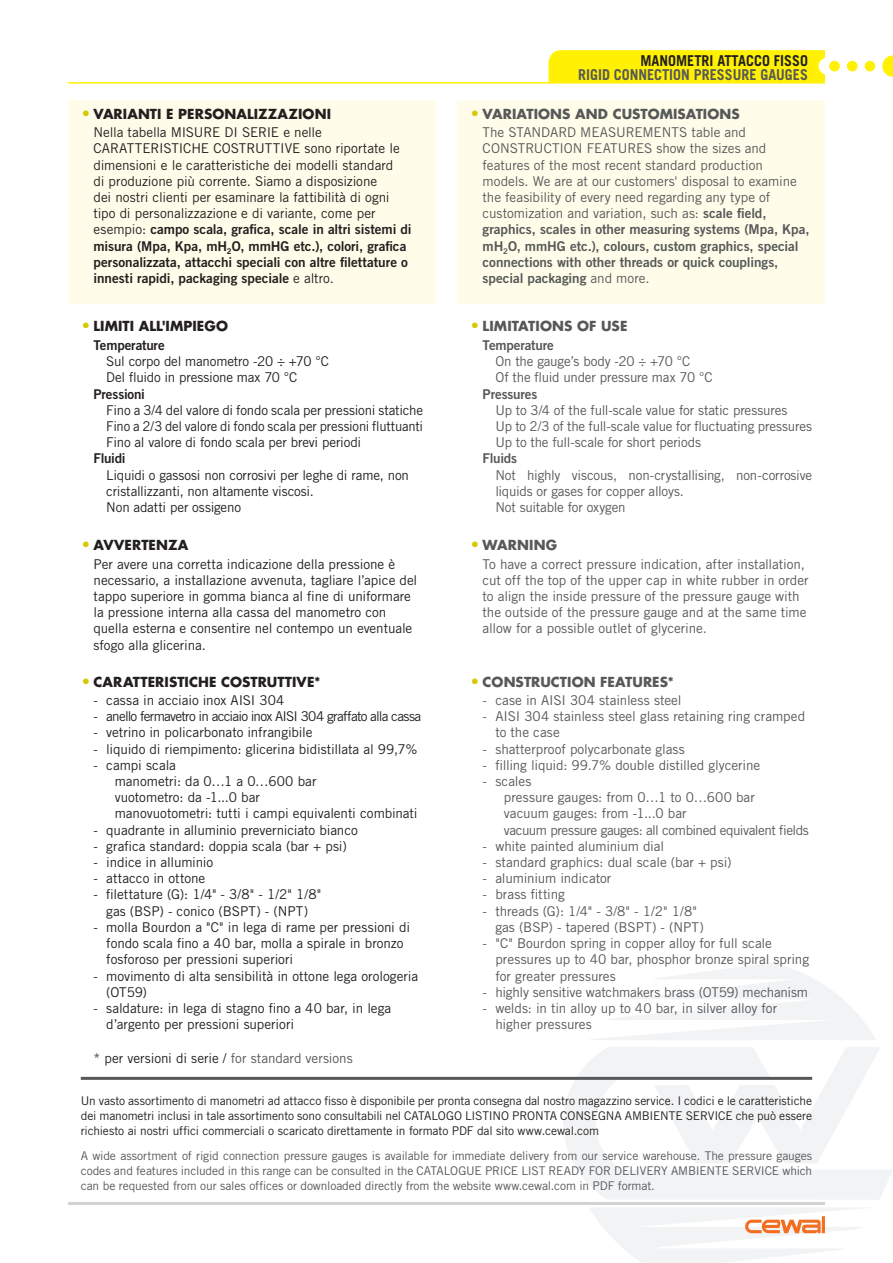
<style>
.page{position:relative;width:893px;height:1263px;background:#fff}
.page>*{position:absolute;margin:0;border:0;box-sizing:border-box;transform-origin:0 0}
.t1{font:700 15px "Trade Gothic LT Std";color:#57585a;scale:.95 1}
.t2{font:700 15px "Trade Gothic LT Std";color:#231f20;scale:.95 1}
.t3{font:13.5px/16.2px "Trade Gothic LT Std";letter-spacing:-.01em;color:#231f20}
.t4{font:13.5px/16.2px "Trade Gothic LT Std";letter-spacing:-.005em;color:#57585a}
.t5{font:13.5px/16.2px "Trade Gothic LT Std Bd 2";letter-spacing:-.005em;color:#231f20}
.t6{font:13.5px/16.2px "Trade Gothic LT Std Bd 2";letter-spacing:-.005em;color:#57585a}
.t7{font:700 13.5px "Futura Std";letter-spacing:.005em;color:#231f20}
.t8{font:700 13.5px "Futura Std";letter-spacing:.005em;color:#57585a}
.t9{font:13.5px "Trade Gothic LT Std";letter-spacing:-.055em;color:#231f20}
.t10{font:12px/15px "Trade Gothic LT Std";letter-spacing:-.01em;color:#231f20;text-align:justify}
.t11{font:12px/15px "Trade Gothic LT Std";letter-spacing:-.01em;color:#57585a;text-align:justify}
.s1{font-size:15px;color:#d6c801}
.s2{font-family:"Trade Gothic LT Std"}
.s3{font-family:"Trade Gothic LT Std Bd 2"}
.s4{color:#57585a}
</style>
<div class="page">
<svg style="left:592px;top:963px;width:283px;height:77px"></svg>
<svg style="left:558px;top:1047px;width:334px;height:153px;fill:#f2f3f4"></svg>
<svg style="left:654px;top:1047px;width:227px;height:116px"></svg>
<svg style="left:590px;top:1208px;width:272px;height:55px"></svg>
<hr style="left:68px;top:1202px;width:757px;height:3px;background:#d1d2d4">
<hr style="left:81px;top:1077px;width:731px;height:3px;background:#57585a">
<hr style="left:68px;top:82px;width:757px;height:2px;background:#fff101">
<div style="left:549px;top:50px;width:276px;height:32px;background:#fff101"></div>
<div style="left:819px;top:58px;width:17px;height:17px;background:#fff;border-radius:50%"></div>
<svg style="left:882px;top:55px;width:11px;height:22px"></svg>
<div style="left:847px;top:61px;width:10px;height:10px;background:#fff101;border-radius:50%"></div>
<div style="left:865px;top:61px;width:10px;height:10px;background:#fff101;border-radius:50%"></div>
<div style="left:829px;top:61px;width:11px;height:10px;background:#fff101;border-radius:50%"></div>
<div style="left:68px;top:100px;width:368px;height:204px;background:#fffde9"></div>
<div style="left:457px;top:100px;width:368px;height:204px;background:#fffde9"></div>
<p class="t2" style="left:640px;top:52px;width:178px">MANOMETRI ATTACCO FISSO</p>
<p class="t1" style="left:578px;top:65px;width:243px">RIGID CONNECTION PRESSURE GAUGES</p>
<p class="t7" style="left:81px;top:105px;width:252px"><span class="s1">•</span> VARIANTI E PERSONALIZZAZIONI</p>
<p class="t8" style="left:470px;top:105px;width:271px"><span class="s1">•</span> VARIATIONS AND CUSTOMISATIONS</p>
<p class="t3" style="left:94px;top:124px;width:308px">Nella tabella MISURE DI SERIE e nelle CARATTERISTICHE COSTRUTTIVE sono riportate le dimensioni e le caratteristiche dei modelli standard di produzione più corrente. Siamo a disposizione<br>dei nostri clienti per esaminare la fattibilità di ogni tipo di personalizzazione e di variante, come per</p>
<p class="t5" style="left:94px;top:221px;width:320px"><span class="s2">esempio:</span> campo scala, grafica, scale in altri sistemi di misura (Mpa, Kpa, mH<sub>2</sub>O, mmHG etc.), colori, grafica personalizzata, attacchi speciali con altre filettature o innesti rapidi, packaging speciale <span class="s2">e altro.</span></p>
<p class="t7" style="left:81px;top:317px;width:149px"><span class="s1">•</span> LIMITI ALL'IMPIEGO</p>
<p class="t5" style="left:94px;top:337px;width:73px">Temperature</p>
<p class="t3" style="left:106px;top:353px;width:224px">Sul corpo del manometro -20 ÷ +70 °C<br>Del fluido in pressione max 70 °C</p>
<p class="t5" style="left:94px;top:385px;width:53px">Pressioni</p>
<p class="t3" style="left:106px;top:402px;width:318px;text-align:justify">Fino a 3/4 del valore di fondo scala per pressioni statiche Fino a 2/3 del valore di fondo scala per pressioni fluttuanti Fino al valore di fondo scala per brevi periodi</p>
<p class="t5" style="left:94px;top:450px;width:34px">Fluidi</p>
<p class="t3" style="left:106px;top:466px;width:304px">Liquidi o gassosi non corrosivi per leghe di rame, non cristallizzanti, non altamente viscosi.<br>Non adatti per ossigeno</p>
<p class="t4" style="left:483px;top:124px;width:316px">The STANDARD MEASUREMENTS table and CONSTRUCTION FEATURES show the sizes and features of the most recent standard production models. We are at our customers' disposal to examine the feasibility of every need regarding any type of customization and variation, such as: <span class="s3">scale field,</span></p>
<p class="t6" style="left:483px;top:221px;width:328px">graphics, scales in other measuring systems (Mpa, Kpa, mH<sub>2</sub>O, mmHG etc.), colours, custom graphics, special connections with other threads or quick couplings, special packaging <span class="s2">and more.</span></p>
<p class="t8" style="left:470px;top:317px;width:159px"><span class="s1">•</span> LIMITATIONS OF USE</p>
<p class="t6" style="left:483px;top:337px;width:73px">Temperature</p>
<p class="t4" style="left:495px;top:353px;width:219px">On the gauge’s body -20 ÷ +70 °C<br>Of the fluid under pressure max 70 °C</p>
<p class="t6" style="left:483px;top:385px;width:56px">Pressures</p>
<p class="t4" style="left:495px;top:402px;width:318px">Up to 3/4 of the full-scale value for static pressures<br>Up to 2/3 of the full-scale value for fluctuating pressures<br>Up to the full-scale for short periods</p>
<p class="t6" style="left:483px;top:450px;width:36px">Fluids</p>
<p class="t4" style="left:495px;top:466px;width:318px">Not highly viscous, non-crystallising, non-corrosive liquids or gases for copper alloys.<br>Not suitable for oxygen</p>
<p class="t7" style="left:81px;top:536px;width:109px"><span class="s1">•</span> AVVERTENZA</p>
<p class="t8" style="left:470px;top:536px;width:89px"><span class="s1">•</span> WARNING</p>
<p class="t3" style="left:94px;top:555px;width:325px">Per avere una corretta indicazione della pressione è necessario, a installazione avvenuta, tagliare l’apice del tappo superiore in gomma bianca al fine di uniformare la pressione interna alla cassa del manometro con quella esterna e consentire nel contempo un eventuale sfogo alla glicerina.</p>
<p class="t4" style="left:483px;top:555px;width:327px">To have a correct pressure indication, after installation, cut off the top of the upper cap in white rubber in order to align the inside pressure of the pressure gauge with the outside of the pressure gauge and at the same time allow for a possible outlet of glycerine.</p>
<p class="t7" style="left:81px;top:673px;width:241px"><span class="s1">•</span> CARATTERISTICHE COSTRUTTIVE*</p>
<p class="t3" style="left:94px;top:692px;width:192px">- cassa in acciaio inox AISI 304</p>
<p class="t9" style="left:94px;top:708px;width:329px">- anello fermavetro in acciaio inox AISI 304 graffato alla cassa</p>
<p class="t3" style="left:94px;top:724px;width:221px">- vetrino in policarbonato infrangibile</p>
<p class="t3" style="left:94px;top:741px;width:325px">- liquido di riempimento: glicerina bidistillata al 99,7%</p>
<p class="t3" style="left:115px;top:757px;width:304px;text-indent:-21px">- campi scala<br>manometri: da 0…1 a 0…600 bar<br>vuotometro: da -1...0 bar<br>manovuotometri: tutti i campi equivalenti combinati</p>
<p class="t3" style="left:94px;top:822px;width:266px">- quadrante in alluminio preverniciato bianco</p>
<p class="t3" style="left:94px;top:838px;width:255px">- grafica standard: doppia scala (bar + psi)</p>
<p class="t3" style="left:94px;top:854px;width:121px">- indice in alluminio</p>
<p class="t3" style="left:94px;top:870px;width:113px">- attacco in ottone</p>
<p class="t3" style="left:94px;top:886px;width:229px;text-align:center">- filettature (G): 1/4" - 3/8" - 1/2" 1/8" gas (BSP) - conico (BSPT) - (NPT)</p>
<p class="t3" style="left:106px;top:919px;width:305px;text-indent:-13px">- molla Bourdon a "C" in lega di rame per pressioni di fondo scala fino a 40 bar, molla a spirale in bronzo fosforoso per pressioni superiori</p>
<p class="t3" style="left:106px;top:967px;width:313px;text-indent:-13px">- movimento di alta sensibilità in ottone lega orologeria (OT59)</p>
<p class="t3" style="left:106px;top:1000px;width:287px;text-indent:-13px">- saldature: in lega di stagno fino a 40 bar, in lega d’argento per pressioni superiori</p>
<p class="t3" style="left:94px;top:1050px;width:261px">* per versioni di serie / <span class="s4">for standard versions</span></p>
<p class="t8" style="left:470px;top:673px;width:206px"><span class="s1">•</span> CONSTRUCTION FEATURES*</p>
<p class="t4" style="left:483px;top:692px;width:201px">- case in AISI 304 stainless steel</p>
<p class="t4" style="left:495px;top:708px;width:311px;text-indent:-13px">- AISI 304 stainless steel glass retaining ring cramped to the case</p>
<p class="t4" style="left:483px;top:741px;width:204px">- shatterproof polycarbonate glass</p>
<p class="t4" style="left:483px;top:757px;width:279px">- filling liquid: 99.7% double distilled glycerine</p>
<p class="t4" style="left:504px;top:773px;width:306px;text-indent:-21px">- scales<br>pressure gauges: from 0…1 to 0…600 bar<br>vacuum gauges: from -1...0 bar<br>vacuum pressure gauges: all combined equivalent fields</p>
<p class="t4" style="left:483px;top:838px;width:183px">- white painted aluminium dial</p>
<p class="t4" style="left:483px;top:854px;width:251px">- standard graphics: dual scale (bar + psi)</p>
<p class="t4" style="left:483px;top:870px;width:130px">- aluminium indicator</p>
<p class="t4" style="left:483px;top:886px;width:84px">- brass fitting</p>
<p class="t4" style="left:495px;top:903px;width:210px;text-indent:-13px">- threads (G): 1/4" - 3/8" - 1/2" 1/8" gas (BSP) - tapered (BSPT) - (NPT)</p>
<p class="t4" style="left:495px;top:935px;width:315px;text-indent:-13px">- "C" Bourdon spring in copper alloy for full scale pressures up to 40 bar, phosphor bronze spiral spring for greater pressures</p>
<p class="t4" style="left:483px;top:984px;width:327px">- highly sensitive watchmakers brass (OT59) mechanism</p>
<p class="t4" style="left:495px;top:1000px;width:283px;text-indent:-13px">- welds: in tin alloy up to 40 bar, in silver alloy for higher pressures</p>
<p class="t10" style="left:81px;top:1093px;width:733px">Un vasto assortimento di manometri ad attacco fisso è disponibile per pronta consegna dal nostro magazzino service. I codici e le caratteristiche dei manometri inclusi in tale assortimento sono consultabili nel CATALOGO LISTINO PRONTA CONSEGNA AMBIENTE SERVICE che può essere richiesto ai nostri uffici commerciali o scaricato direttamente in formato PDF dal sito www.cewal.com</p>
<p class="t11" style="left:81px;top:1148px;width:733px">A wide assortment of rigid connection pressure gauges is available for immediate delivery from our service warehouse. The pressure gauges codes and features included in this range can be consulted in the CATALOGUE PRICE LIST READY FOR DELIVERY AMBIENTE SERVICE which can be requested from our sales offices or downloaded directly from the website www.cewal.com in PDF format.</p>
</div>
